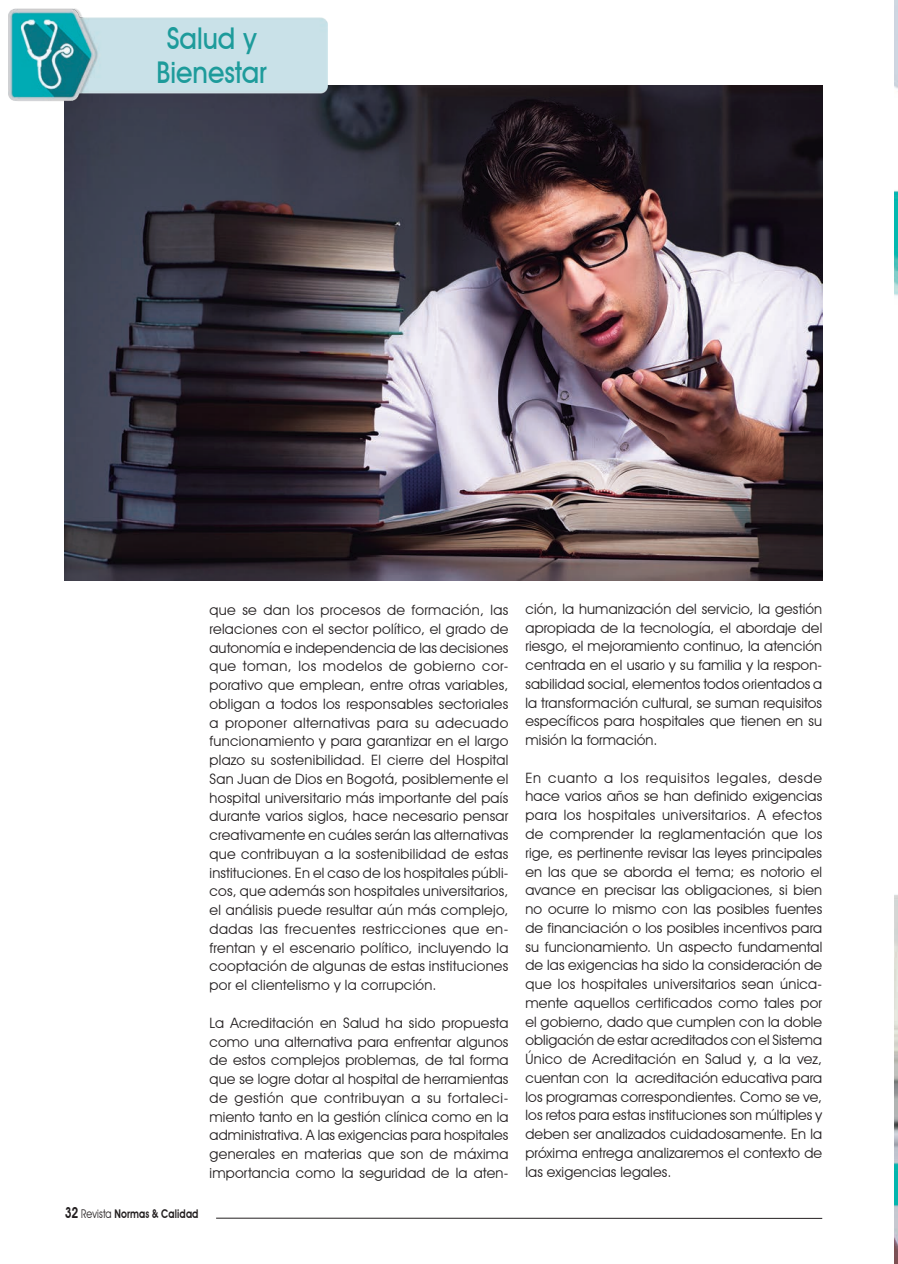
<style>
.page{position:relative;width:898px;height:1264px;background:#fff}
.page>*{position:absolute;margin:0;border:0;box-sizing:border-box;transform-origin:0 0}
.Antetítulos{font:500 30px "Avant Garde IT Cby BT";color:#1d9b9b;scale:.9 1}
.Body_Text{font:14.25px/18.8px "Avant Garde IT Cby BT";letter-spacing:.015em;color:#231f20;text-align:justify}
.t1{font:600 12px "Avant Garde IT Cby BT";letter-spacing:.015em;color:#231f20;scale:.8 1}
.s1{font-size:15px}
.s2{font-weight:400}
</style>
<div class="page">
<hr style="left:216px;top:1217px;width:606px;height:1px;background:#231f20">
<img style="left:65px;top:85px;width:757px;height:495px">
<img style="left:9px;top:9px;width:318px;height:92px">
<img style="left:894px;top:1px;width:3px;height:1261px">
<p class="Antetítulos" style="left:167px;top:20px;width:101px">Salud y</p>
<p class="Antetítulos" style="left:156px;top:54px;width:124px">Bienestar</p>
<p class="t1" style="left:65px;top:1207px;width:168px"><span class="s1">32</span> <span class="s2">Revista</span> Normas &amp; Calidad</p>
<p class="Body_Text" style="left:209px;top:600px;width:300px">que se dan los procesos de formación, las relaciones con el sector político, el grado de autonomía e independencia de las decisiones que toman, los modelos de gobierno cor&shy;porativo que emplean, entre otras variables, obligan a todos los responsables sectoriales a proponer alternativas para su adecuado funcionamiento y para garantizar en el largo plazo su sostenibilidad. El cierre del Hospital San Juan de Dios en Bogotá, posiblemente el hospital universitario más importante del país durante varios siglos, hace necesario pensar creativamente en cuáles serán las alternativas que contribuyan a la sostenibilidad de estas instituciones. En el caso de los hospitales públi&shy;cos, que además son hospitales universitarios, el análisis puede resultar aún más complejo, dadas las frecuentes restricciones que en&shy;frentan y el escenario político, incluyendo la cooptación de algunas de estas instituciones por el clientelismo y la corrupción.</p>
<p class="Body_Text" style="left:209px;top:1013px;width:300px">La Acreditación en Salud ha sido propuesta como una alternativa para enfrentar algunos de estos complejos problemas, de tal forma que se logre dotar al hospital de herramientas de gestión que contribuyan a su fortaleci&shy;miento tanto en la gestión clínica como en la administrativa. A las exigencias para hospitales generales en materias que son de máxima importancia como la seguridad de la aten-</p>
<p class="Body_Text" style="left:525px;top:599px;width:298px">ción, la humanización del servicio, la gestión apropiada de la tecnología, el abordaje del riesgo, el mejoramiento continuo, la atención centrada en el usario y su familia y la respon&shy;sabilidad social, elementos todos orientados a la transformación cultural, se suman requisitos específicos para hospitales que tienen en su misión la formación.</p>
<p class="Body_Text" style="left:525px;top:768px;width:298px">En cuanto a los requisitos legales, desde hace varios años se han definido exigencias para los hospitales universitarios. A efectos de comprender la reglamentación que los rige, es pertinente revisar las leyes principales en las que se aborda el tema; es notorio el avance en precisar las obligaciones, si bien no ocurre lo mismo con las posibles fuentes de financiación o los posibles incentivos para su funcionamiento. Un aspecto fundamental de las exigencias ha sido la consideración de que los hospitales universitarios sean única&shy;mente aquellos certificados como tales por el gobierno, dado que cumplen con la doble obligación de estar acreditados con el Sistema Único de Acreditación en Salud y, a la vez, cuentan con la acreditación educativa para los programas correspondientes. Como se ve, los retos para estas instituciones son múltiples y deben ser analizados cuidadosamente. En la próxima entrega analizaremos el contexto de las exigencias legales.</p>
</div>
